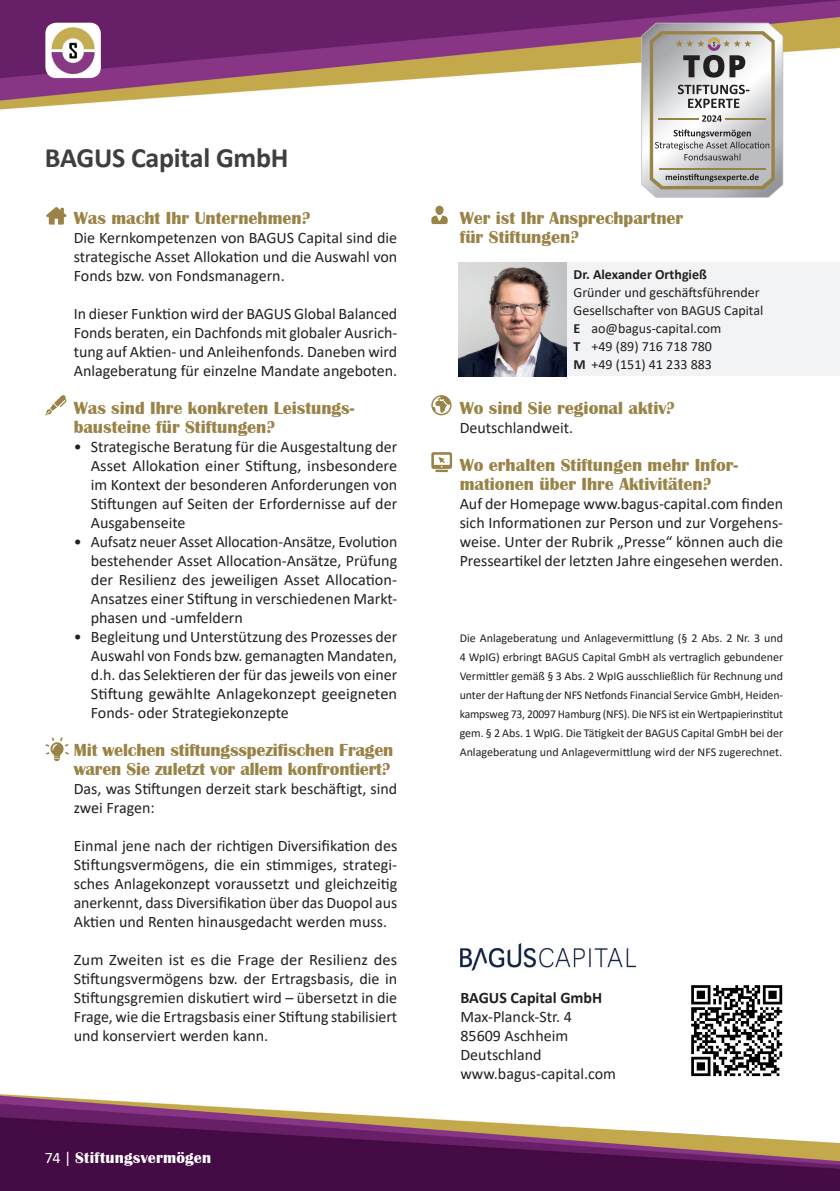
<style>
.page{position:relative;width:840px;height:1191px;background:#fff}
.page>*{position:absolute;margin:0;border:0;box-sizing:border-box;transform-origin:0 0}
.t1{font:700 28px "Calibri";letter-spacing:-.01em;color:#3e3e3f}
.t2{font:700 18px/19px "Britannic";color:#9a8347}
.t3{font:16px/19px "Calibri";color:#231f20;text-align:justify}
.t4{font:700 16px "Britannic";letter-spacing:.015em;color:#fff}
.t5{font:700 16px "Calibri";color:#231f20}
.t6{font:14px/18px "Calibri";color:#231f20}
.t7{font:700 14px "Calibri";color:#231f20}
.t8{font:12px/19px "Calibri";color:#231f20;text-align:justify}
.s1{font-family:"Calibri";font-weight:400}
.s2{font-weight:700}
</style>
<div class="page">
<img style="left:0;top:0;width:839px;height:155px">
<img style="left:0;top:1094px;width:839px;height:97px">
<img style="left:45px;top:23px;width:56px;height:55px">
<img style="left:460px;top:943px;width:175px;height:27px">
<div style="left:459px;top:262px;width:380px;height:114px;background:#f2f3f4"></div>
<img style="left:458px;top:262px;width:108px;height:114px">
<svg style="left:551px;top:985px;width:288px;height:158px"></svg>
<svg style="left:431px;top:215px;width:16px;height:9px"></svg>
<div style="left:435px;top:206px;width:8px;height:9px;background:#9a8347;border-radius:4px"></div>
<svg style="left:431px;top:395px;width:20px;height:20px"></svg>
<svg style="left:431px;top:452px;width:21px;height:20px"></svg>
<svg style="left:45px;top:737px;width:24px;height:24px"></svg>
<svg style="left:45px;top:395px;width:22px;height:20px"></svg>
<svg style="left:46px;top:207px;width:20px;height:18px"></svg>
<svg style="left:640px;top:21px;width:143px;height:177px"></svg>
<h1 class="t1" style="left:45px;top:138px;width:245px">BAGUS Capital GmbH</h1>
<p class="t2" style="left:74px;top:209px;width:238px">Was macht Ihr Unternehmen?</p>
<p class="t3" style="left:74px;top:228px;width:325px">Die Kernkompetenzen von BAGUS Capital sind die strategische Asset Allokation und die Auswahl von Fonds bzw. von Fondsmanagern.</p>
<p class="t3" style="left:74px;top:304px;width:325px">In dieser Funktion wird der BAGUS Global Balanced Fonds beraten, ein Dachfonds mit globaler Ausrich&shy;tung auf Aktien- und Anleihenfonds. Daneben wird Anlageberatung für einzelne Mandate angeboten.</p>
<p class="t2" style="left:74px;top:399px;width:282px">Was sind Ihre konkreten Leistungs&shy;bausteine für Stiftungen?</p>
<p class="t3" style="left:91px;top:437px;width:308px;text-indent:-17px">• Strategische Beratung für die Ausgestaltung der Asset Allokation einer Stiftung, insbesondere im Kontext der besonderen Anforderungen von Stiftungen auf Seiten der Erfordernisse auf der Ausgabenseite</p>
<p class="t3" style="left:91px;top:532px;width:308px;text-indent:-17px">• Aufsatz neuer Asset Allocation-Ansätze, Evolution bestehender Asset Allocation-Ansätze, Prüfung der Resilienz des jeweiligen Asset Allocation-Ansatzes einer Stiftung in verschiedenen Markt&shy;phasen und -umfeldern</p>
<p class="t3" style="left:91px;top:627px;width:308px;text-indent:-17px">• Begleitung und Unterstützung des Prozesses der Auswahl von Fonds bzw. gemanagten Mandaten, d.h. das Selektieren der für das jeweils von einer Stiftung gewählte Anlagekonzept geeigneten Fonds- oder Strategiekonzepte</p>
<p class="t2" style="left:74px;top:741px;width:321px">Mit welchen stiftungsspezifischen Fragen waren Sie zuletzt vor allem konfrontiert?</p>
<p class="t3" style="left:74px;top:779px;width:325px">Das, was Stiftungen derzeit stark beschäftigt, sind zwei Fragen:</p>
<p class="t3" style="left:74px;top:836px;width:325px">Einmal jene nach der richtigen Diversifikation des Stiftungsvermögens, die ein stimmiges, strategi&shy;sches Anlagekonzept voraussetzt und gleichzeitig anerkennt, dass Diversifikation über das Duopol aus Aktien und Renten hinausgedacht werden muss.</p>
<p class="t3" style="left:74px;top:950px;width:325px">Zum Zweiten ist es die Frage der Resilienz des Stiftungsvermögens bzw. der Ertragsbasis, die in Stiftungsgremien diskutiert wird – übersetzt in die Frage, wie die Ertragsbasis einer Stiftung stabilisiert und konserviert werden kann.</p>
<p class="t4" style="left:45px;top:1149px;width:168px"><span class="s1">74 |</span> Stiftungsvermögen</p>
<p class="t2" style="left:459px;top:209px;width:225px">Wer ist Ihr Ansprechpartner für Stiftungen?</p>
<p class="t7" style="left:573px;top:265px;width:135px">Dr. Alexander Orthgieß</p>
<p class="t6" style="left:573px;top:283px;width:191px">Gründer und geschäftsführender<br>Gesellschafter von BAGUS Capital<br><span class="s2">E</span> ao@bagus-capital.com<br><span class="s2">T</span> +49 (89) 716 718 780<br><span class="s2">M</span> +49 (151) 41 233 883</p>
<p class="t2" style="left:459px;top:399px;width:216px">Wo sind Sie regional aktiv?</p>
<p class="t3" style="left:459px;top:418px;width:115px">Deutschlandweit.</p>
<p class="t2" style="left:459px;top:456px;width:280px">Wo erhalten Stiftungen mehr Infor&shy;mationen über Ihre Aktivitäten?</p>
<p class="t3" style="left:459px;top:494px;width:325px">Auf der Homepage www.bagus-capital.com finden sich Informationen zur Person und zur Vorgehens&shy;weise. Unter der Rubrik „Presse“ können auch die Presseartikel der letzten Jahre eingesehen werden.</p>
<p class="t8" style="left:459px;top:628px;width:325px">Die Anlageberatung und Anlagevermittlung (§ 2 Abs. 2 Nr. 3 und 4 WpIG) erbringt BAGUS Capital GmbH als vertraglich gebundener Vermittler gemäß § 3 Abs. 2 WpIG ausschließlich für Rechnung und unter der Haftung der NFS Netfonds Financial Service GmbH, Heiden&shy;kampsweg 73, 20097 Hamburg (NFS). Die NFS ist ein Wertpapierinstitut gem. § 2 Abs. 1 WpIG. Die Tätigkeit der BAGUS Capital GmbH bei der Anlageberatung und Anlagevermittlung wird der NFS zugerechnet.</p>
<p class="t5" style="left:460px;top:986px;width:143px">BAGUS Capital GmbH</p>
<p class="t3" style="left:460px;top:1007px;width:157px;text-align:left">Max-Planck-Str. 4<br>85609 Aschheim<br>Deutschland www.bagus-capital.com</p>
</div>
